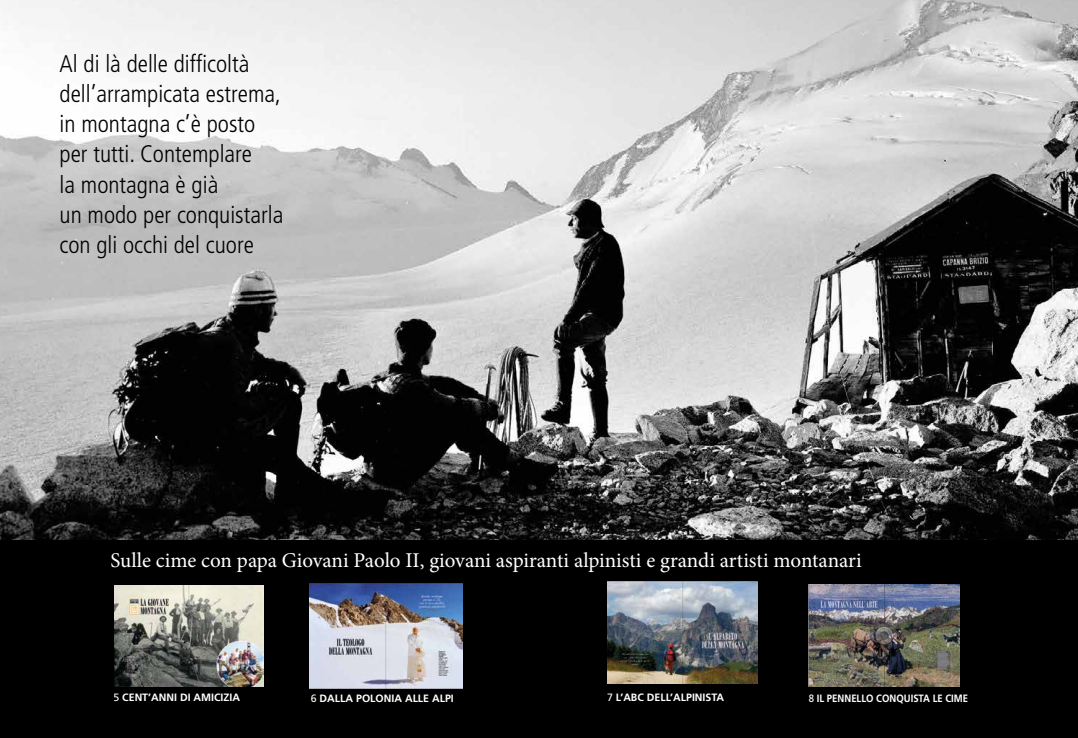
<style>
.page{position:relative;width:1078px;height:738px;background:#fff}
.page>*{position:absolute;margin:0;border:0;box-sizing:border-box;transform-origin:0 0}
.t1{font:300 condensed 24px/30px "Frutiger LT Std";color:#000}
.t2{font:21px "Minion Pro";color:#fff}
.t3{font:700 10.6px "Frutiger LT Std";color:#fff}
.t4{font:700 10.6px "Frutiger LT Std";color:#fff;scale:.9 1}
.s1{font-weight:400}
</style>
<div class="page">
<div style="left:0;top:539px;width:1077px;height:198px;background:#000"></div>
<img style="left:0;top:0;width:1077px;height:539px">
<img style="left:115px;top:585px;width:148px;height:101px">
<img style="left:310px;top:583px;width:152px;height:105px">
<img style="left:607px;top:581px;width:150px;height:102px">
<img style="left:808px;top:584px;width:151px;height:102px">
<p class="t1" style="left:60px;top:49px;width:225px">Al di là delle difficoltà dell’arrampicata estrema, in montagna c’è posto per tutti. Contemplare<br>la montagna è già<br>un modo per conquistarla con gli occhi del cuore</p>
<p class="t2" style="left:110px;top:545px;width:752px">Sulle cime con papa Giovani Paolo II, giovani aspiranti alpinisti e grandi artisti montanari</p>
<p class="t3" style="left:113px;top:691px;width:128px"><span class="s1">5</span> CENT’ANNI DI AMICIZIA</p>
<p class="t3" style="left:311px;top:691px;width:144px"><span class="s1">6</span> DALLA POLONIA ALLE ALPI</p>
<p class="t3" style="left:607px;top:691px;width:119px"><span class="s1">7</span> L’ABC DELL’ALPINISTA</p>
<p class="t4" style="left:808px;top:691px;width:178px"><span class="s1">8</span> IL PENNELLO CONQUISTA LE CIME</p>
</div>
